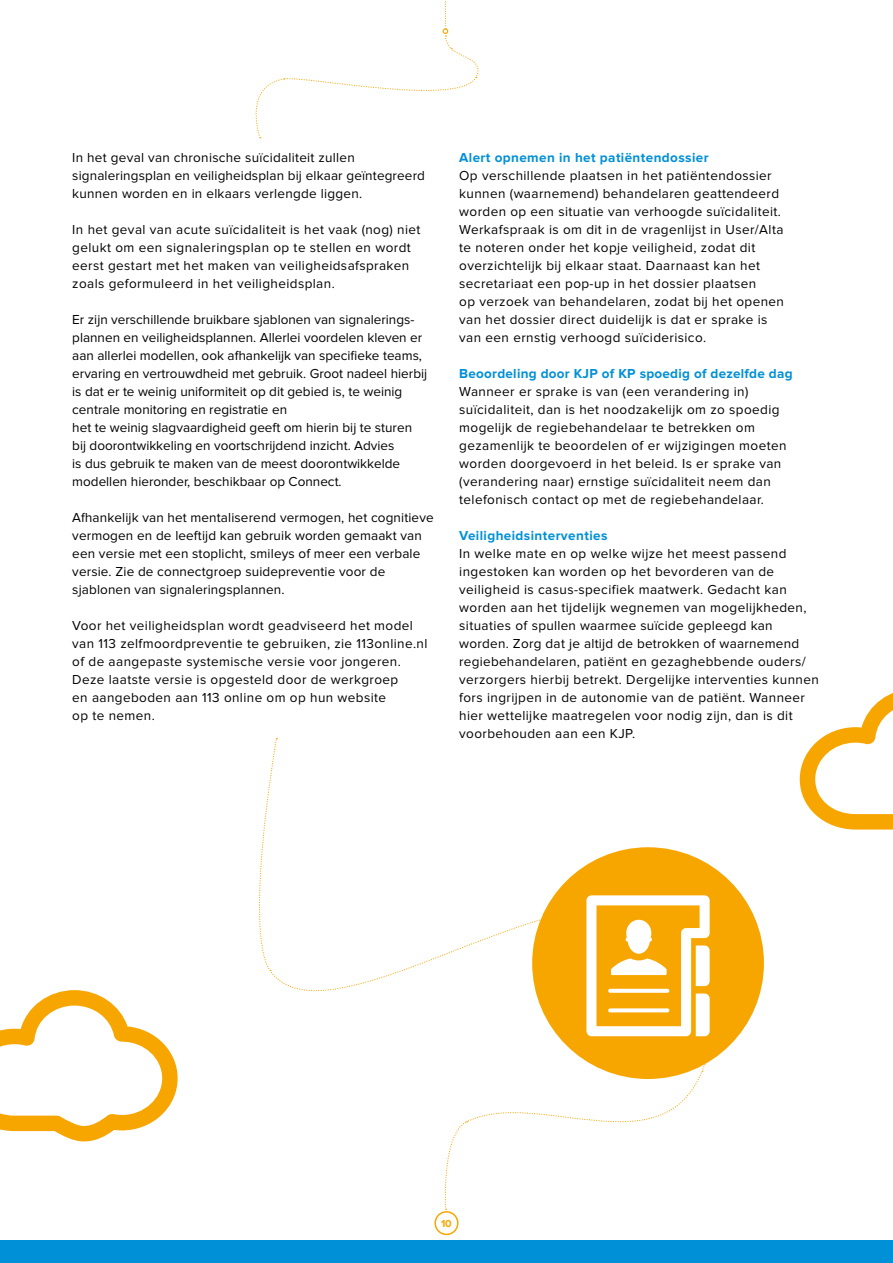
<style>
.page{position:relative;width:893px;height:1263px;background:#fff}
.page>*{position:absolute;margin:0;border:0;box-sizing:border-box;transform-origin:0 0}
.t1{font:13.5px/18px "Proxima Nova";letter-spacing:.03em;color:#000}
.t2{font:13.5px/18px "Proxima Nova";color:#000}
.t3{font:13.5px/18px "Proxima Nova";letter-spacing:.01em;color:#000}
.t4{font:700 13.5px "Proxima Nova";letter-spacing:.03em;color:#0090d7}
.t5{font:700 10.5px "Proxima Nova";color:#f7a600}
</style>
<div class="page">
<svg style="left:259px;top:738px;width:18px;height:233px"></svg>
<div style="left:532px;top:847px;width:232px;height:232px;background:#f7a600;border-radius:50%"></div>
<svg style="left:444px;top:895px;width:286px;height:315px"></svg>
<svg style="left:255px;top:1px;width:224px;height:137px"></svg>
<svg style="left:0;top:990px;width:178px;height:151px"></svg>
<svg style="left:800px;top:693px;width:93px;height:137px"></svg>
<div style="left:434px;top:1211px;width:24px;height:24px;border:2px solid #f7a600;border-radius:50%"></div>
<div style="left:0;top:1240px;width:893px;height:23px;background:#0090d7"></div>
<p class="t1" style="left:72px;top:149px;width:354px">In het geval van chronische suïcidaliteit zullen signaleringsplan en veiligheidsplan bij elkaar geïntegreerd kunnen worden en in elkaars verlengde liggen.</p>
<p class="t1" style="left:72px;top:221px;width:350px">In het geval van acute suïcidaliteit is het vaak (nog) niet gelukt om een signaleringsplan op te stellen en wordt eerst gestart met het maken van veiligheidsafspraken zoals geformuleerd in het veiligheidsplan.</p>
<p class="t2" style="left:72px;top:311px;width:356px">Er zijn verschillende bruikbare sjablonen van signalerings&shy;plannen en veiligheidsplannen. Allerlei voordelen kleven er aan allerlei modellen, ook afhankelijk van specifieke teams, ervaring en vertrouwdheid met gebruik. Groot nadeel hierbij is dat er te weinig uniformiteit op dit gebied is, te weinig centrale monitoring en registratie en<br>het te weinig slagvaardigheid geeft om hierin bij te sturen bij doorontwikkeling en voortschrijdend inzicht. Advies<br>is dus gebruik te maken van de meest doorontwikkelde modellen hieronder, beschikbaar op Connect.</p>
<p class="t3" style="left:72px;top:509px;width:363px">Afhankelijk van het mentaliserend vermogen, het cognitieve vermogen en de leeftijd kan gebruik worden gemaakt van een versie met een stoplicht, smileys of meer een verbale versie. Zie de connectgroep suidepreventie voor de sjablonen van signaleringsplannen.</p>
<p class="t1" style="left:72px;top:617px;width:357px">Voor het veiligheidsplan wordt geadviseerd het model van 113 zelfmoordpreventie te gebruiken, zie 113online.nl of de aangepaste systemische versie voor jongeren.<br>Deze laatste versie is opgesteld door de werkgroep<br>en aangeboden aan 113 online om op hun website<br>op te nemen.</p>
<p class="t4" style="left:459px;top:151px;width:251px">Alert opnemen in het patiëntendossier</p>
<p class="t1" style="left:459px;top:167px;width:326px">Op verschillende plaatsen in het patiëntendossier kunnen (waarnemend) behandelaren geattendeerd worden op een situatie van verhoogde suïcidaliteit.<br>Werkafspraak is om dit in de vragenlijst in User/Alta te noteren onder het kopje veiligheid, zodat dit overzichtelijk bij elkaar staat. Daarnaast kan het secretariaat een pop-up in het dossier plaatsen<br>op verzoek van behandelaren, zodat bij het openen van het dossier direct duidelijk is dat er sprake is van een ernstig verhoogd suïciderisico.</p>
<p class="t4" style="left:459px;top:367px;width:335px">Beoordeling door KJP of KP spoedig of dezelfde dag</p>
<p class="t1" style="left:459px;top:383px;width:329px">Wanneer er sprake is van (een verandering in) suïcidaliteit, dan is het noodzakelijk om zo spoedig mogelijk de regiebehandelaar te betrekken om gezamenlijk te beoordelen of er wijzigingen moeten worden doorgevoerd in het beleid. Is er sprake van (verandering naar) ernstige suïcidaliteit neem dan telefonisch contact op met de regiebehandelaar.</p>
<p class="t4" style="left:459px;top:529px;width:150px">Veiligheidsinterventies</p>
<p class="t1" style="left:459px;top:545px;width:361px">In welke mate en op welke wijze het meest passend ingestoken kan worden op het bevorderen van de veiligheid is casus-specifiek maatwerk. Gedacht kan worden aan het tijdelijk wegnemen van mogelijkheden, situaties of spullen waarmee suïcide gepleegd kan worden. Zorg dat je altijd de betrokken of waarnemend regiebehandelaren, patiënt en gezaghebbende ouders/ verzorgers hierbij betrekt. Dergelijke interventies kunnen fors ingrijpen in de autonomie van de patiënt. Wanneer hier wettelijke maatregelen voor nodig zijn, dan is dit voorbehouden aan een KJP.</p>
<p class="t5" style="left:441px;top:1219px;width:12px">10</p>
</div>
